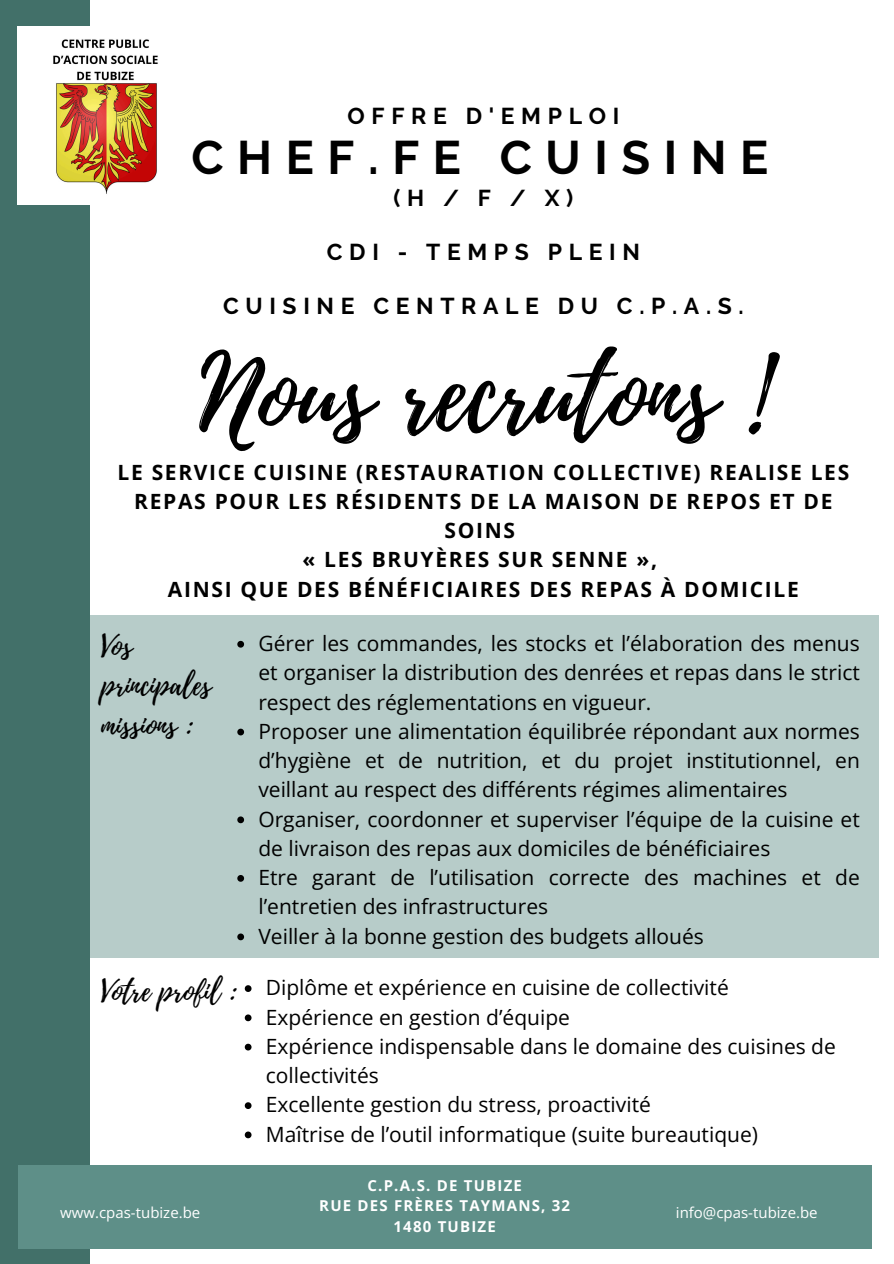
<style>
.page{position:relative;width:894px;height:1264px;background:#fff}
.page>*{position:absolute;margin:0;border:0;box-sizing:border-box;transform-origin:0 0}
.t1{font:102.6px "Playlist Script";color:#000}
.t2{font:700 46.95px "Raleway";letter-spacing:.29em;color:#000}
.t3{font:28.95px "Playlist Script";color:#000}
.t4{font:28.8px/39.3px "Playlist Script";color:#000}
.t5{font:700 22.95px "Raleway";letter-spacing:.29em;color:#000}
.t6{font:21px/29.2px "Open Sans";color:#000}
.t7{font:700 21px/29.2px "Open Sans";letter-spacing:.08em;color:#000;text-align:center}
.t8{font:700 15px/20.2px "Open Sans";letter-spacing:.08em;color:#fff;text-align:center}
.t9{font:15px "Open Sans";color:#fff}
</style>
<div class="page">
<div style="left:0;top:615px;width:878px;height:343px;background:#b7ccc9"></div>
<div style="left:0;top:0;width:89px;height:1263px;background:#427069"></div>
<div style="left:18px;top:1165px;width:853px;height:83px;background:#5e8f88"></div>
<img style="left:18px;top:26px;width:140px;height:178px">
<svg style="left:237px;top:641px;width:7px;height:6px"></svg>
<svg style="left:237px;top:728px;width:7px;height:7px"></svg>
<svg style="left:237px;top:816px;width:7px;height:7px"></svg>
<svg style="left:237px;top:875px;width:7px;height:6px"></svg>
<svg style="left:237px;top:933px;width:7px;height:7px"></svg>
<svg style="left:245px;top:985px;width:6px;height:6px"></svg>
<svg style="left:245px;top:1014px;width:6px;height:7px"></svg>
<svg style="left:245px;top:1043px;width:6px;height:7px"></svg>
<svg style="left:245px;top:1102px;width:6px;height:6px"></svg>
<svg style="left:245px;top:1131px;width:6px;height:7px"></svg>
<p class="t5" style="left:347px;top:103px;width:273px">OFFRE D'EMPLOI</p>
<p class="t2" style="left:191px;top:129px;width:578px">CHEF.FE CUISINE</p>
<p class="t5" style="left:393px;top:185px;width:181px">(H/F/X)</p>
<p class="t5" style="left:327px;top:239px;width:314px">CDI - TEMPS PLEIN</p>
<p class="t5" style="left:223px;top:293px;width:522px">CUISINE CENTRALE DU C.P.A.S.</p>
<p class="t1" style="left:199px;top:321px;width:569px">Nous recrutons !</p>
<h6 class="t7" style="left:118px;top:457px;width:733px">LE SERVICE CUISINE (RESTAURATION COLLECTIVE) REALISE LES REPAS POUR LES RÉSIDENTS DE LA MAISON DE REPOS ET DE SOINS<br>« LES BRUYÈRES SUR SENNE »,<br>AINSI QUE DES BÉNÉFICIAIRES DES REPAS À DOMICILE</h6>
<h4 class="t4" style="left:101px;top:627px;width:111px">Vos principales missions :</h4>
<h4 class="t6" style="left:258px;top:628px;width:602px;text-align:justify">Gérer les commandes, les stocks et l’élaboration des menus et organiser la distribution des denrées et repas dans le strict respect des réglementations en vigueur.</h4>
<h1 class="t6" style="left:258px;top:716px;width:602px;text-align:justify">Proposer une alimentation équilibrée répondant aux normes d’hygiène et de nutrition, et du projet institutionnel, en veillant au respect des différents régimes alimentaires</h1>
<h4 class="t6" style="left:258px;top:803px;width:602px">Organiser, coordonner et superviser l’équipe de la cuisine et de livraison des repas aux domiciles de bénéficiaires</h4>
<h3 class="t6" style="left:258px;top:862px;width:602px">Etre garant de l’utilisation correcte des machines et de l’entretien des infrastructures</h3>
<p class="t6" style="left:258px;top:920px;width:447px">Veiller à la bonne gestion des budgets alloués</p>
<p class="t6" style="left:266px;top:972px;width:464px">Diplôme et expérience en cuisine de collectivité</p>
<p class="t6" style="left:266px;top:1001px;width:305px">Expérience en gestion d’équipe</p>
<p class="t6" style="left:266px;top:1031px;width:571px">Expérience indispensable dans le domaine des cuisines de collectivités</p>
<p class="t6" style="left:266px;top:1089px;width:386px">Excellente gestion du stress, proactivité</p>
<p class="t6" style="left:266px;top:1118px;width:493px">Maîtrise de l’outil informatique (suite bureautique)</p>
<h3 class="t3" style="left:101px;top:970px;width:138px">Votre profil :</h3>
<p class="t8" style="left:319px;top:1174px;width:252px">C.P.A.S. DE TUBIZE<br>RUE DES FRÈRES TAYMANS, 32<br>1480 TUBIZE</p>
<h2 class="t9" style="left:60px;top:1201px;width:141px">www.cpas-tubize.be</h2>
<h2 class="t9" style="left:675px;top:1201px;width:143px">info@cpas-tubize.be</h2>
</div>
